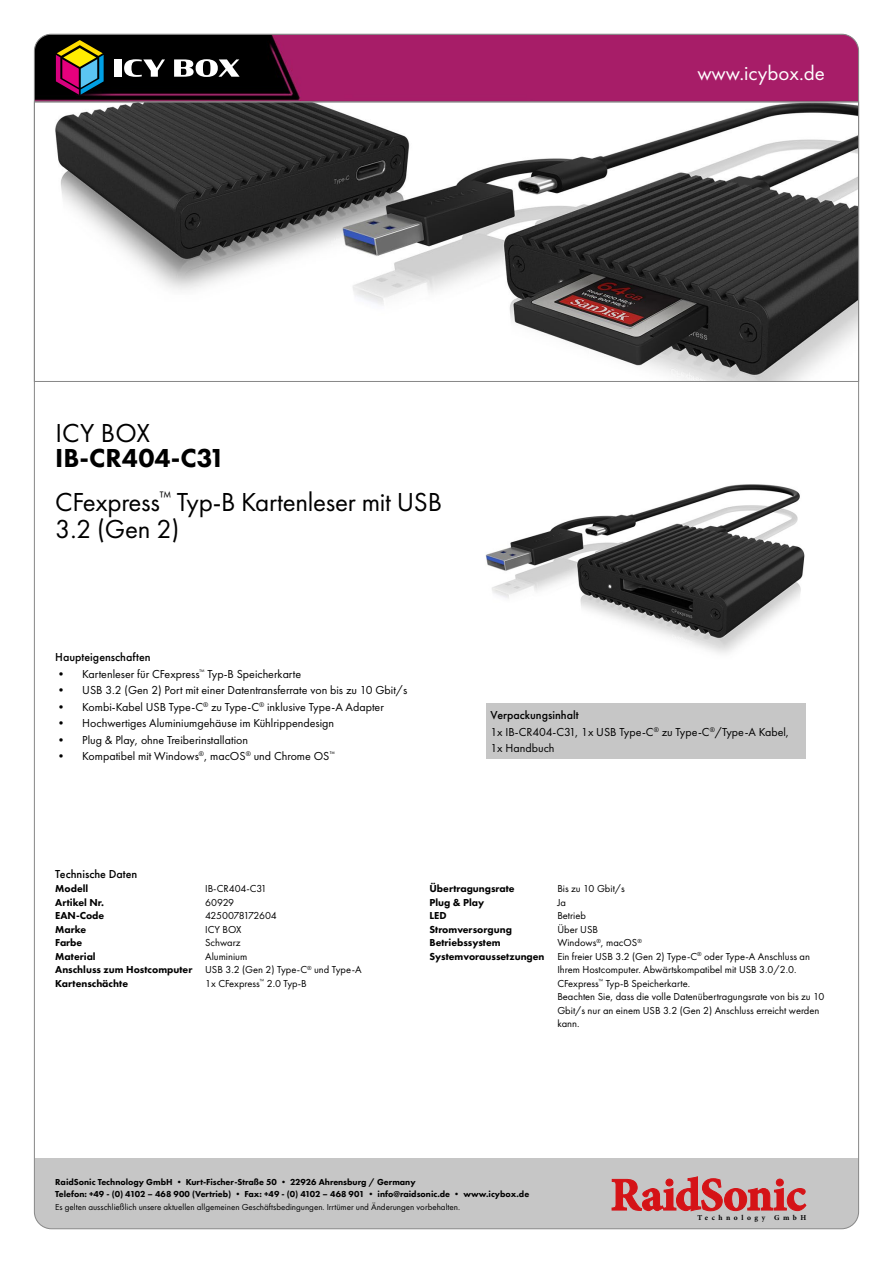
<style>
.page{position:relative;width:893px;height:1263px;background:#fff}
.page>*{position:absolute;margin:0;border:0;box-sizing:border-box;transform-origin:0 0}
.t1{font:27px/27px "Futura PT";letter-spacing:-.01em;color:#000}
.t2{font:800 27px "Futura PT";color:#000}
.t3{font:21px "Futura PT";color:#fff}
.t4{font:12px/16.5px "Futura PT";color:#000}
.t5{font:500 12px "Futura PT";color:#000}
.t6{font:10.5px/13.5px "Futura PT";color:#000}
.t7{font:800 10.5px/13.5px "Futura PT";color:#000}
.t8{font:800 9px/12px "Futura PT";color:#000}
.t9{font:9px "Futura PT";color:#000}
.t10{font:700 7.5px "Minion Pro";letter-spacing:.47em;color:#000}
.s1{font-weight:500}
</style>
<div class="page">
<svg style="left:36px;top:102px;width:821px;height:280px"></svg>
<img style="left:485px;top:484px;width:321px;height:220px">
<div style="left:34px;top:1159px;width:825px;height:70px;background:#c6c6c6"></div>
<svg style="left:612px;top:1176px;width:194px;height:35px"></svg>
<svg style="left:34px;top:34px;width:825px;height:68px;background:#821a53"></svg>
<div style="left:486px;top:704px;width:320px;height:55px;background:#c6c6c6"></div>
<div style="left:115px;top:59px;width:7px;height:18px;background:#fff"></div>
<svg style="left:124px;top:59px;width:41px;height:18px"></svg>
<svg style="left:174px;top:59px;width:66px;height:18px"></svg>
<svg style="left:56px;top:40px;width:48px;height:55px;background:#6a5248"></svg>
<h2 class="t3" style="left:697px;top:60px;width:129px">www.icybox.de</h2>
<h1 class="t1" style="left:55px;top:419px;width:96px">ICY BOX</h1>
<h1 class="t2" style="left:55px;top:441px;width:172px">IB-CR404-C31</h1>
<h1 class="t1" style="left:55px;top:488px;width:388px">CFexpress<sup>™</sup> Typ-B Kartenleser mit USB<br>3.2 (Gen 2)</h1>
<p class="t5" style="left:55px;top:650px;width:97px">Haupteigenschaften</p>
<p class="t4" style="left:55px;top:665px;width:247px">• Kartenleser für CFexpress<sup>™</sup> Typ-B Speicherkarte</p>
<p class="t4" style="left:55px;top:682px;width:353px">• USB 3.2 (Gen 2) Port mit einer Datentransferrate von bis zu 10 Gbit/s</p>
<p class="t4" style="left:55px;top:698px;width:330px">• Kombi-Kabel USB Type-C<sup>®</sup> zu Type-C<sup>®</sup> inklusive Type-A Adapter</p>
<p class="t4" style="left:55px;top:715px;width:280px">• Hochwertiges Aluminiumgehäuse im Kühlrippendesign</p>
<p class="t4" style="left:55px;top:731px;width:194px">• Plug &amp; Play, ohne Treiberinstallation</p>
<p class="t4" style="left:55px;top:748px;width:281px">• Kompatibel mit Windows<sup>®</sup>, macOS<sup>®</sup> und Chrome OS<sup>™</sup></p>
<p class="t5" style="left:55px;top:866px;width:84px">Technische Daten</p>
<p class="t4" style="left:490px;top:707px;width:300px"><span class="s1">Verpackungsinhalt<br></span>1x IB-CR404-C31, 1x USB Type-C<sup>®</sup> zu Type-C<sup>®</sup>/Type-A Kabel,<br>1x Handbuch</p>
<p class="t7" style="left:429px;top:882px;width:117px">Übertragungsrate<br>Plug &amp; Play<br>LED<br>Stromversorgung<br>Betriebssystem<br>Systemvoraussetzungen</p>
<p class="t7" style="left:55px;top:882px;width:139px">Modell<br>Artikel Nr.<br>EAN-Code<br>Marke<br>Farbe<br>Material<br>Anschluss zum Hostcomputer<br>Kartenschächte</p>
<p class="t6" style="left:205px;top:882px;width:158px">IB-CR404-C31<br>60929<br>4250078172604<br>ICY BOX<br>Schwarz<br>Aluminium<br>USB 3.2 (Gen 2) Type-C<sup>®</sup> und Type-A<br>1x CFexpress<sup>™</sup> 2.0 Typ-B</p>
<p class="t6" style="left:557px;top:882px;width:269px">Bis zu 10 Gbit/s<br>Ja<br>Betrieb<br>Über USB<br>Windows<sup>®</sup>, macOS<sup>®<br></sup>Ein freier USB 3.2 (Gen 2) Type-C<sup>®</sup> oder Type-A Anschluss an<br>Ihrem Hostcomputer. Abwärtskompatibel mit USB 3.0/2.0.<br>CFexpress<sup>™</sup> Typ-B Speicherkarte.<br>Beachten Sie, dass die volle Datenübertragungsrate von bis zu 10<br>Gbit/s nur an einem USB 3.2 (Gen 2) Anschluss erreicht werden kann.</p>
<p class="t8" style="left:55px;top:1175px;width:475px">RaidSonic Technology GmbH • Kurt-Fischer-Straße 50 • 22926 Ahrensburg / Germany<br>Telefon: +49 - (0) 4102 – 468 900 (Vertrieb) • Fax: +49 - (0) 4102 – 468 901 • info@raidsonic.de • www.icybox.de</p>
<p class="t9" style="left:55px;top:1202px;width:406px">Es gelten ausschließlich unsere aktuellen allgemeinen Geschäftsbedingungen. Irrtümer und Änderungen vorbehalten.</p>
<p class="t10" style="left:697px;top:1212px;width:110px">Technology GmbH</p>
</div>
